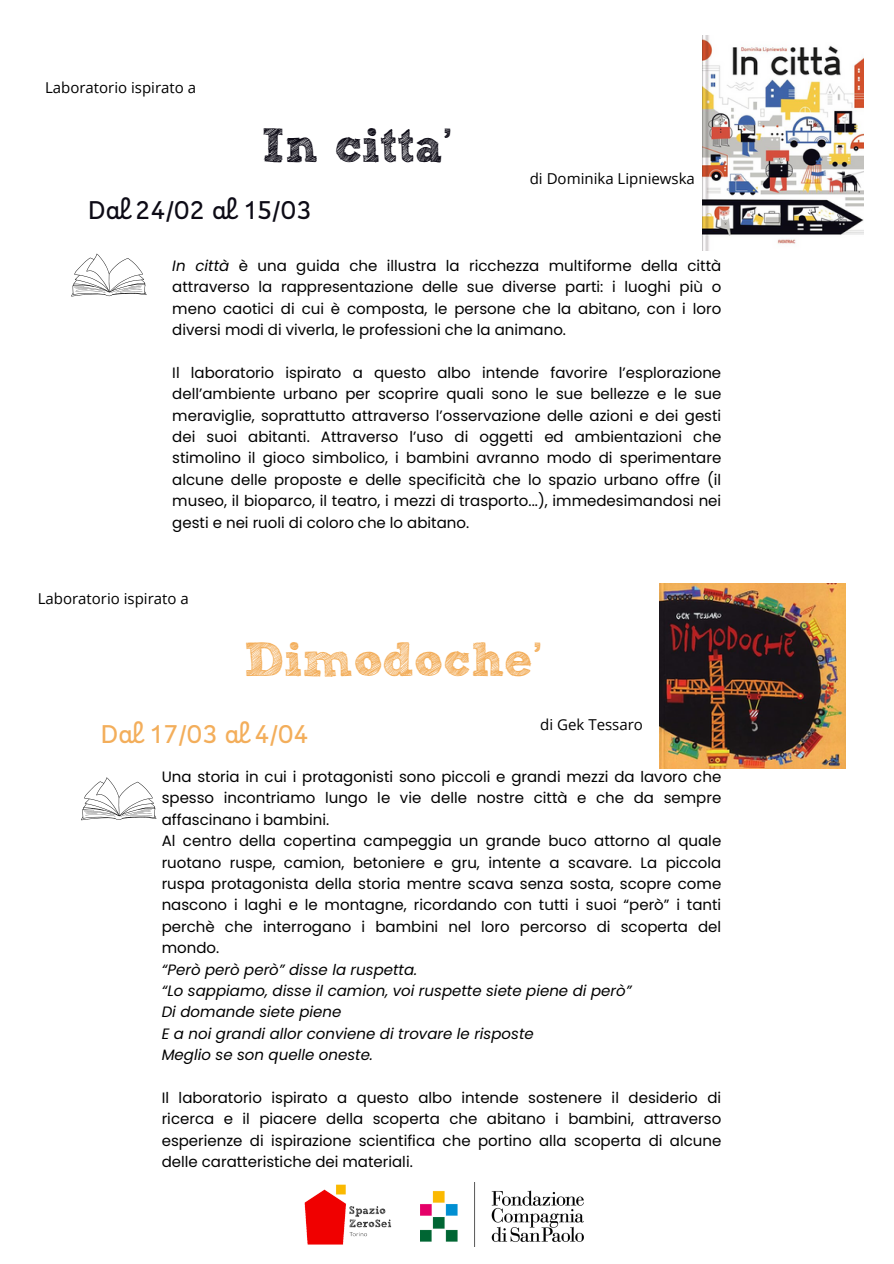
<style>
.page{position:relative;width:894px;height:1264px;background:#fff}
.page>*{position:absolute;margin:0;border:0;box-sizing:border-box;transform-origin:0 0}
.t1{font:48px "Sketch Rockwell";color:#f3ae5b}
.t2{font:48px "Sketch Rockwell";color:#0d0b16}
.t3{font:25.5px "Enfantine Web";color:#0d0b16}
.t4{font:25.5px "Enfantine Web";color:#f3ae5b}
.t5{font:15px/21.3px "Poppins";color:#000;text-align:justify}
.t6{font:italic 15px "Poppins";color:#000}
.t7{font:15px "Open Sans";color:#000}
.s1{font-style:italic}
</style>
<div class="page">
<img style="left:304px;top:1184px;width:88px;height:61px">
<img style="left:420px;top:1182px;width:163px;height:64px">
<img style="left:702px;top:35px;width:161px;height:215px">
<img style="left:659px;top:584px;width:186px;height:184px">
<svg style="left:71px;top:254px;width:75px;height:42px"></svg>
<svg style="left:81px;top:777px;width:75px;height:43px"></svg>
<p class="t7" style="left:45px;top:77px;width:153px">Laboratorio ispirato a</p>
<p class="t2" style="left:262px;top:126px;width:191px">In citta’</p>
<p class="t7" style="left:529px;top:168px;width:167px">di Dominika Lipniewska</p>
<p class="t3" style="left:88px;top:199px;width:225px">Dal 24/02 al 15/03</p>
<p class="t5" style="left:172px;top:255px;width:550px"><span class="s1">In città</span> è una guida che illustra la ricchezza multiforme della città attraverso la rappresentazione delle sue diverse parti: i luoghi più o meno caotici di cui è composta, le persone che la abitano, con i loro diversi modi di viverla, le professioni che la animano.</p>
<p class="t5" style="left:172px;top:362px;width:550px">Il laboratorio ispirato a questo albo intende favorire l’esplorazione dell’ambiente urbano per scoprire quali sono le sue bellezze e le sue meraviglie, soprattutto attraverso l’osservazione delle azioni e dei gesti dei suoi abitanti. Attraverso l’uso di oggetti ed ambientazioni che stimolino il gioco simbolico, i bambini avranno modo di sperimentare alcune delle proposte e delle specificità che lo spazio urbano offre (il museo, il bioparco, il teatro, i mezzi di trasporto...), immedesimandosi nei gesti e nei ruoli di coloro che lo abitano.</p>
<p class="t7" style="left:38px;top:588px;width:153px">Laboratorio ispirato a</p>
<p class="t1" style="left:244px;top:639px;width:299px">Dimodoche’</p>
<h2 class="t4" style="left:101px;top:724px;width:209px">Dal 17/03 al 4/04</h2>
<p class="t7" style="left:540px;top:714px;width:104px">di Gek Tessaro</p>
<p class="t5" style="left:162px;top:766px;width:561px">Una storia in cui i protagonisti sono piccoli e grandi mezzi da lavoro che spesso incontriamo lungo le vie delle nostre città e che da sempre affascinano i bambini.</p>
<h2 class="t5" style="left:162px;top:830px;width:561px">Al centro della copertina campeggia un grande buco attorno al quale ruotano ruspe, camion, betoniere e gru, intente a scavare. La piccola ruspa protagonista della storia mentre scava senza sosta, scopre come nascono i laghi e le montagne, ricordando con tutti i suoi “però” i tanti perchè che interrogano i bambini nel loro percorso di scoperta del mondo.</h2>
<p class="t6" style="left:162px;top:958px;width:257px">“Però però però” disse la ruspetta.</p>
<p class="t6" style="left:162px;top:980px;width:471px">“Lo sappiamo, disse il camion, voi ruspette siete piene di però”</p>
<p class="t6" style="left:162px;top:1001px;width:181px">Di domande siete piene</p>
<p class="t6" style="left:162px;top:1022px;width:373px">E a noi grandi allor conviene di trovare le risposte</p>
<p class="t6" style="left:162px;top:1044px;width:213px">Meglio se son quelle oneste.</p>
<h1 class="t5" style="left:162px;top:1086px;width:561px">Il laboratorio ispirato a questo albo intende sostenere il desiderio di ricerca e il piacere della scoperta che abitano i bambini, attraverso esperienze di ispirazione scientifica che portino alla scoperta di alcune delle caratteristiche dei materiali.</h1>
</div>
